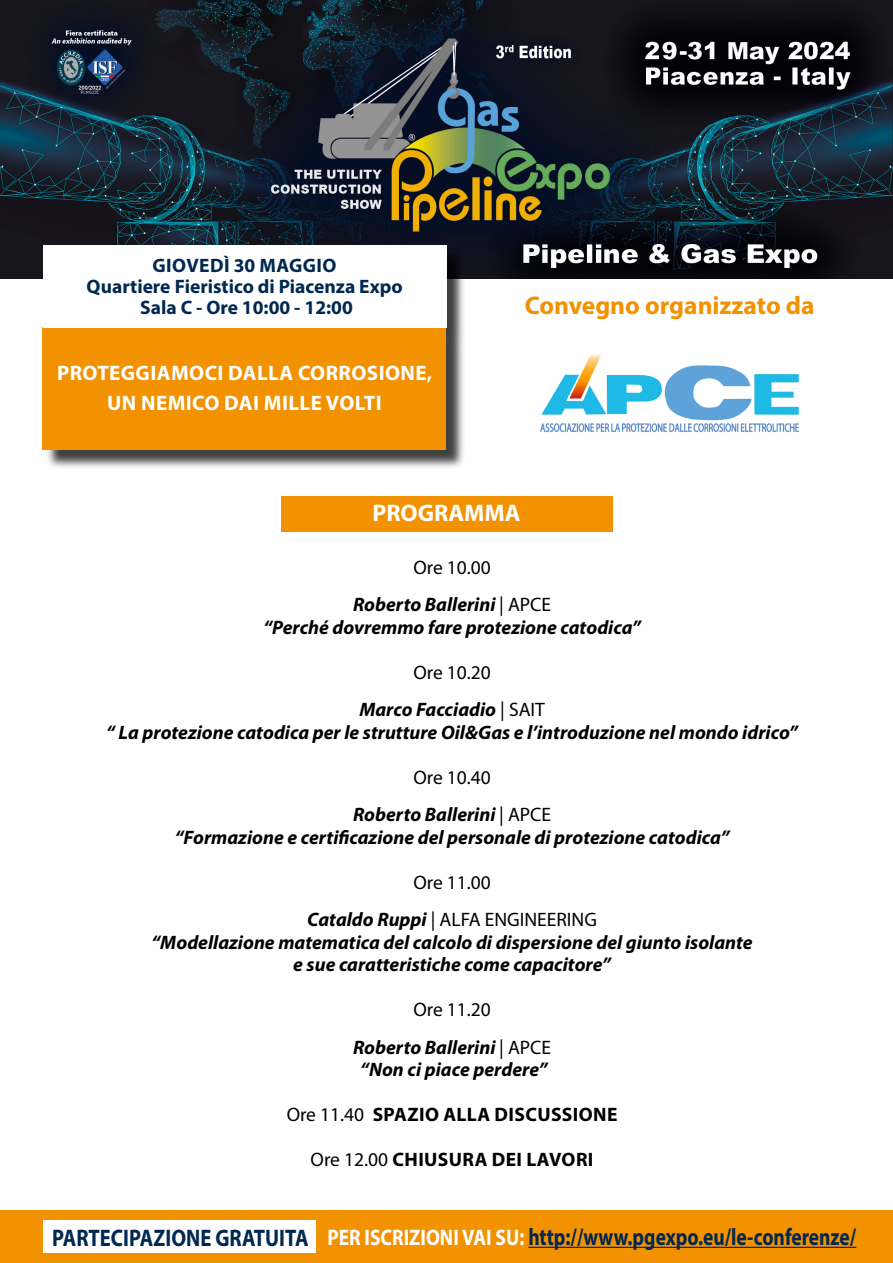
<style>
.page{position:relative;width:893px;height:1263px;background:#fff}
.page>*{position:absolute;margin:0;border:0;box-sizing:border-box;transform-origin:0 0}
.t1{font:700 25.5px "Myriad Pro";color:#f39200}
.t2{font:700 24px "Myriad Pro";color:#002851;scale:.81 1}
.t3{font:700 24px "Myriad Pro";color:#002851;scale:.86 1}
.t4{font:700 24px "Myriad Pro";color:#fff}
.t5{font:700 21px/30px "Myriad Pro";letter-spacing:.02em;color:#fff;text-align:center}
.t6{font:italic 700 19.5px/37.5px "Myriad Pro";color:#000;text-align:center}
.t7{font:700 19.5px/21px "Myriad Pro";color:#002851;text-align:center}
.t8{font:700 19.5px "Myriad Pro";letter-spacing:.02em;color:#000}
.t9{font:19.5px/37.5px "Myriad Pro";color:#000;text-align:center}
.s1{font-weight:400;font-style:normal}
.s2{font-weight:700;font-style:italic}
.s3{font-weight:400}
.s4{font-size:22.5px;color:#fff}
.s5{color:#fff}
</style>
<div class="page">
<img style="left:0;top:0;width:893px;height:279px">
<div style="left:45px;top:247px;width:420px;height:222px;background:#000;opacity:.75"></div>
<div style="left:43px;top:327px;width:403px;height:123px;background:#f39200"></div>
<div style="left:43px;top:245px;width:403px;height:82px;background:#fff"></div>
<div style="left:0;top:1210px;width:893px;height:53px;background:#f39200"></div>
<div style="left:43px;top:1220px;width:272px;height:33px;background:#fff"></div>
<img style="left:540px;top:354px;width:260px;height:79px">
<hr style="left:528px;top:1247px;width:328px;height:1px;background:#002851">
<div style="left:281px;top:496px;width:331px;height:35px;background:#f39200"></div>
<p class="t7" style="left:86px;top:254px;width:318px">GIOVEDÌ 30 MAGGIO<br>Quartiere Fieristico di Piacenza Expo<br>Sala C - Ore 10:00 - 12:00</p>
<p class="t5" style="left:57px;top:358px;width:377px">PROTEGGIAMOCI DALLA CORROSIONE,<br>UN NEMICO DAI MILLE VOLTI</p>
<h1 class="t1" style="left:525px;top:289px;width:291px">Convegno organizzato da</h1>
<p class="t4" style="left:372px;top:497px;width:150px">PROGRAMMA</p>
<p class="t6" style="left:353px;top:548px;width:200px"><span class="s1">Ore 10.00<br></span>Roberto Ballerini <span class="s1">| APCE</span></p>
<p class="t6" style="left:263px;top:608px;width:379px">“Perché dovremmo fare protezione catodica”</p>
<p class="t6" style="left:359px;top:653px;width:187px"><span class="s1">Ore 10.20<br></span>Marco Facciadio <span class="s1">| SAIT</span></p>
<p class="t6" style="left:106px;top:713px;width:693px">“ La protezione catodica per le strutture Oil&amp;Gas e l’introduzione nel mondo idrico”</p>
<p class="t6" style="left:353px;top:758px;width:200px"><span class="s1">Ore 10.40<br></span>Roberto Ballerini <span class="s1">| APCE</span></p>
<p class="t6" style="left:175px;top:818px;width:556px">“Formazione e certificazione del personale di protezione catodica”</p>
<p class="t9" style="left:307px;top:863px;width:291px">Ore 11.00<br><span class="s2">Cataldo Ruppi</span> | ALFA ENGINEERING</p>
<p class="t6" style="left:152px;top:930px;width:603px;line-height:22.5px">“Modellazione matematica del calcolo di dispersione del giunto isolante e sue caratteristiche come capacitore”</p>
<p class="t6" style="left:353px;top:990px;width:200px"><span class="s1">Ore 11.20<br></span>Roberto Ballerini <span class="s1">| APCE</span></p>
<p class="t6" style="left:360px;top:1050px;width:189px">“Non ci piace perdere”</p>
<p class="t8" style="left:287px;top:1102px;width:332px"><span class="s3">Ore 11.40</span> SPAZIO ALLA DISCUSSIONE</p>
<p class="t8" style="left:311px;top:1147px;width:284px"><span class="s3">Ore 12.00</span> CHIUSURA DEI LAVORI</p>
<p class="t3" style="left:52px;top:1222px;width:300px">PARTECIPAZIONE GRATUITA</p>
<p class="t2" style="left:327px;top:1221px;width:654px"><span class="s4">PER ISCRIZIONI VAI SU</span><span class="s5">:</span> http://www.pgexpo.eu/le-conferenze/</p>
</div>
